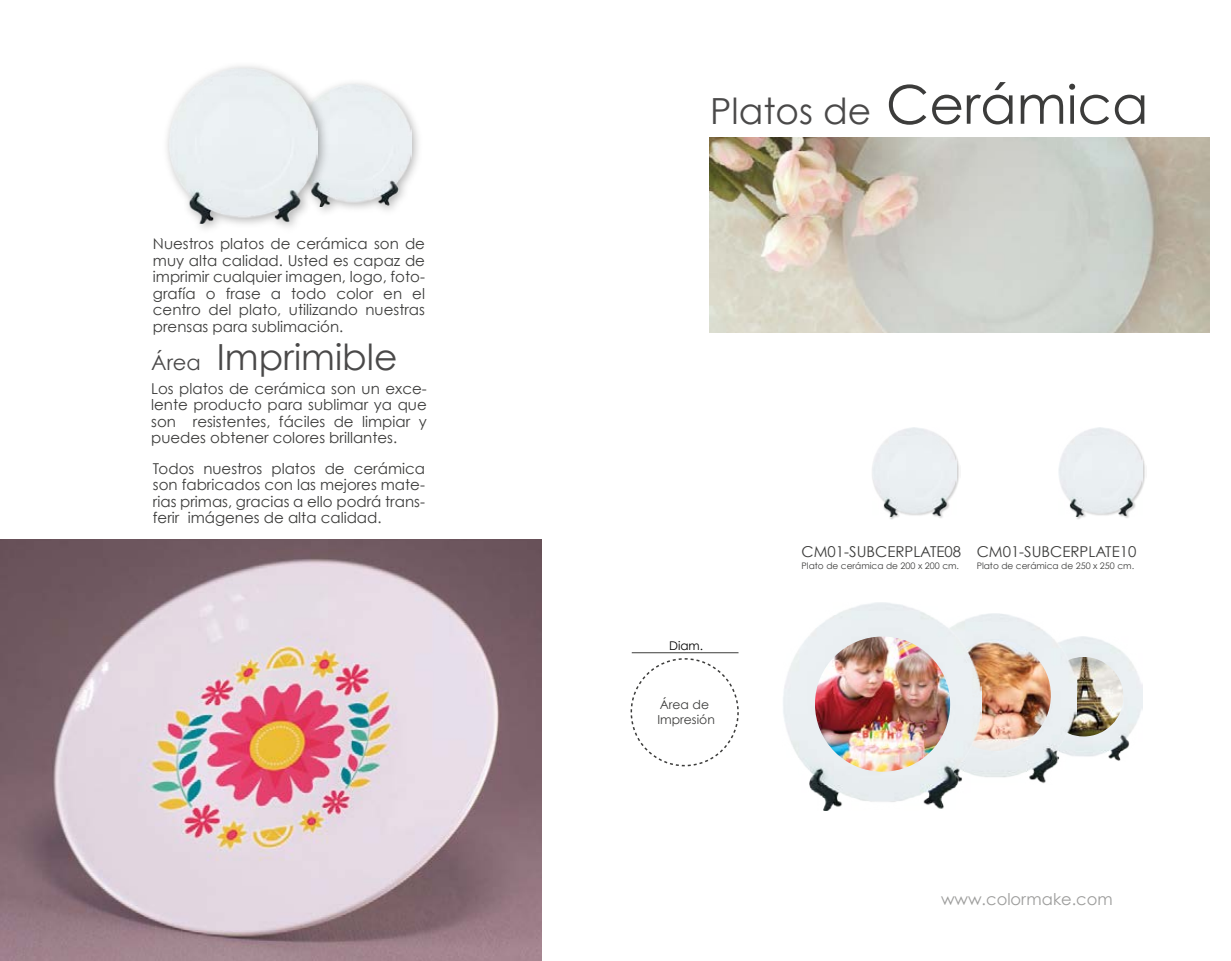
<style>
.page{position:relative;width:1231px;height:961px;background:#fff}
.page>*{position:absolute;margin:0;border:0;box-sizing:border-box;transform-origin:0 0}
.t1{font:36px "Century Gothic";color:#4a4949}
.t2{font:16.2px "Century Gothic";color:#9d9d9c}
.t3{font:15px/16.5px "Century Gothic";color:#3c3c3b;text-align:justify}
.t4{font:12.45px/15.1px "Century Gothic";color:#3c3c3b}
.t5{font:12px "Century Gothic";color:#000}
.t6{font:9px "Century Gothic";color:#3c3c3b}
.s1{font-size:21px}
.s2{font-size:53.4px;color:#3c3c3b}
</style>
<div class="page">
<img style="left:1076px;top:637px;width:66px;height:124px">
<img style="left:1076px;top:657px;width:47px;height:79px">
<img style="left:982px;top:614px;width:94px;height:170px">
<img style="left:939px;top:639px;width:111px;height:111px;border-radius:56px">
<img style="left:783px;top:602px;width:199px;height:209px">
<img style="left:889px;top:427px;width:70px;height:92px">
<img style="left:872px;top:428px;width:84px;height:88px">
<img style="left:1075px;top:427px;width:70px;height:92px">
<img style="left:1058px;top:428px;width:85px;height:88px">
<img style="left:333px;top:85px;width:79px;height:121px">
<img style="left:167px;top:66px;width:166px;height:163px">
<img style="left:170px;top:68px;width:148px;height:155px">
<img style="left:815px;top:636px;width:135px;height:135px;border-radius:68px">
<div style="left:630px;top:658px;width:109px;height:108px;border:2px dashed #3c3c3b;border-radius:50%"></div>
<hr style="left:632px;top:652px;width:106px;height:1px;background:#3c3c3b">
<img style="left:0;top:539px;width:542px;height:422px">
<img style="left:709px;top:138px;width:500px;height:195px">
<p class="t3" style="left:153px;top:235px;width:274px">Nuestros platos de cerámica son de muy alta calidad. Usted es capaz de imprimir cualquier imagen, logo, foto&shy;grafía o frase a todo color en el centro del plato, utilizando nuestras prensas para sublimación.</p>
<h1 class="t1" style="left:151px;top:332px;width:248px"><span class="s1">Área</span> Imprimible</h1>
<p class="t3" style="left:151px;top:380px;width:277px">Los platos de cerámica son un exce&shy;lente producto para sublimar ya que son resistentes, fáciles de limpiar y puedes obtener colores brillantes.</p>
<p class="t3" style="left:153px;top:460px;width:274px">Todos nuestros platos de cerámica son fabricados con las mejores mate&shy;rias primas, gracias a ello podrá trans&shy;ferir imágenes de alta calidad.</p>
<h1 class="t1" style="left:710px;top:86px;width:440px">Platos de <span class="s2">Cerámica</span></h1>
<p class="t5" style="left:669px;top:637px;width:36px">Diam.</p>
<p class="t4" style="left:657px;top:696px;width:59px">Área de<br>Impresión</p>
<p class="t3" style="left:801px;top:543px;width:161px">CM01-SUBCERPLATE08</p>
<p class="t6" style="left:801px;top:559px;width:159px">Plato de cerámica de 200 x 200 cm.</p>
<p class="t3" style="left:976px;top:543px;width:161px">CM01-SUBCERPLATE10</p>
<p class="t6" style="left:976px;top:559px;width:159px">Plato de cerámica de 250 x 250 cm.</p>
<p class="t2" style="left:941px;top:887px;width:173px">www.colormake.com</p>
</div>
